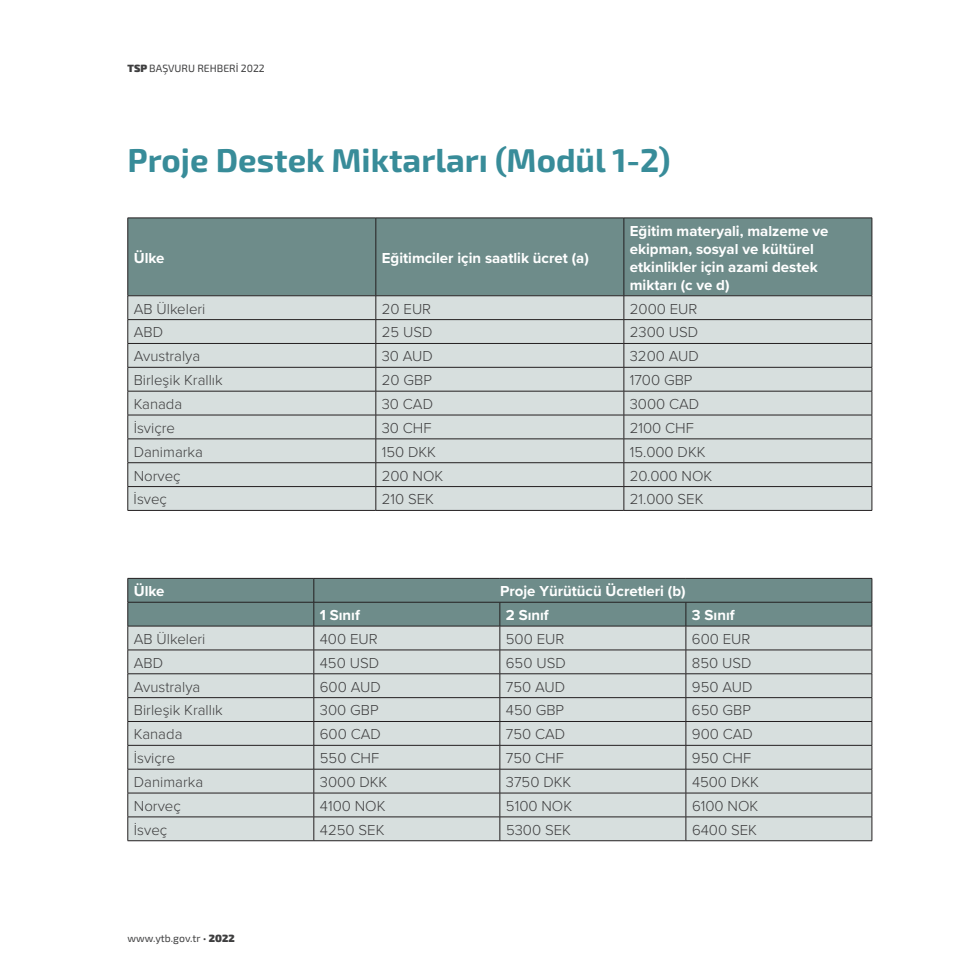
<style>
.page{position:relative;width:978px;height:978px;background:#fff}
.page>*{position:absolute;margin:0;border:0;box-sizing:border-box;transform-origin:0 0}
.t1{font:700 33px "Exo 2";color:#388c99}
.t2{font:300 15px "Proxima Nova";color:#3e3e3f}
.t3{font:700 15px/18px "Proxima Nova";color:#fff}
.t4{font:10.5px "Exo 2";color:#3e3e3f}
.s1{font-weight:900}
</style>
<div class="page">
<div style="left:129px;top:219px;width:743px;height:76px;background:#6e8c8a"></div>
<div style="left:129px;top:296px;width:743px;height:214px;background:#d7dfde"></div>
<hr style="left:128px;top:218px;width:248px;height:1px;background:#231f20">
<hr style="left:128px;top:218px;width:1px;height:78px;background:#231f20">
<hr style="left:376px;top:218px;width:248px;height:1px;background:#231f20">
<hr style="left:376px;top:218px;width:1px;height:78px;background:#231f20">
<hr style="left:624px;top:218px;width:248px;height:1px;background:#231f20">
<hr style="left:624px;top:218px;width:1px;height:78px;background:#231f20">
<hr style="left:872px;top:218px;width:1px;height:78px;background:#231f20">
<hr style="left:128px;top:295px;width:248px;height:1px;background:#231f20">
<hr style="left:376px;top:295px;width:248px;height:1px;background:#231f20">
<hr style="left:624px;top:295px;width:248px;height:1px;background:#231f20">
<hr style="left:128px;top:319px;width:248px;height:1px;background:#231f20">
<hr style="left:376px;top:319px;width:248px;height:1px;background:#231f20">
<hr style="left:624px;top:319px;width:248px;height:1px;background:#231f20">
<hr style="left:128px;top:343px;width:248px;height:1px;background:#231f20">
<hr style="left:376px;top:343px;width:248px;height:1px;background:#231f20">
<hr style="left:624px;top:343px;width:248px;height:1px;background:#231f20">
<hr style="left:128px;top:367px;width:248px;height:1px;background:#231f20">
<hr style="left:376px;top:367px;width:248px;height:1px;background:#231f20">
<hr style="left:624px;top:367px;width:248px;height:1px;background:#231f20">
<hr style="left:128px;top:391px;width:248px;height:1px;background:#231f20">
<hr style="left:376px;top:391px;width:248px;height:1px;background:#231f20">
<hr style="left:624px;top:391px;width:248px;height:1px;background:#231f20">
<hr style="left:128px;top:415px;width:248px;height:1px;background:#231f20">
<hr style="left:376px;top:415px;width:248px;height:1px;background:#231f20">
<hr style="left:624px;top:415px;width:248px;height:1px;background:#231f20">
<hr style="left:128px;top:439px;width:248px;height:1px;background:#231f20">
<hr style="left:376px;top:439px;width:248px;height:1px;background:#231f20">
<hr style="left:624px;top:439px;width:248px;height:1px;background:#231f20">
<hr style="left:128px;top:462px;width:248px;height:1px;background:#231f20">
<hr style="left:376px;top:462px;width:248px;height:1px;background:#231f20">
<hr style="left:624px;top:462px;width:248px;height:1px;background:#231f20">
<hr style="left:128px;top:486px;width:248px;height:1px;background:#231f20">
<svg style="left:128px;top:296px;width:1px;height:214px"></svg>
<hr style="left:376px;top:486px;width:248px;height:1px;background:#231f20">
<svg style="left:376px;top:296px;width:1px;height:214px"></svg>
<hr style="left:624px;top:486px;width:248px;height:1px;background:#231f20">
<svg style="left:624px;top:296px;width:1px;height:214px"></svg>
<svg style="left:872px;top:296px;width:1px;height:214px"></svg>
<hr style="left:128px;top:510px;width:248px;height:1px;background:#231f20">
<hr style="left:376px;top:510px;width:248px;height:1px;background:#231f20">
<hr style="left:624px;top:510px;width:248px;height:1px;background:#231f20">
<svg style="left:128px;top:578px;width:745px;height:262px;background:#bcc7c6"></svg>
<hr style="left:128px;top:840px;width:186px;height:1px;background:#231f20">
<hr style="left:314px;top:840px;width:186px;height:1px;background:#231f20">
<hr style="left:500px;top:840px;width:186px;height:1px;background:#231f20">
<hr style="left:686px;top:840px;width:186px;height:1px;background:#231f20">
<p class="t4" style="left:128px;top:63px;width:139px"><span class="s1">TSP</span> BAŞVURU REHBERİ 2022</p>
<h1 class="t1" style="left:128px;top:141px;width:545px">Proje Destek Miktarları (Modül 1-2)</h1>
<p class="t3" style="left:134px;top:248px;width:32px">Ülke</p>
<p class="t3" style="left:382px;top:248px;width:208px">Eğitimciler için saatlik ücret (a)</p>
<p class="t3" style="left:630px;top:221px;width:200px">Eğitim materyali, malzeme ve ekipman, sosyal ve kültürel etkinlikler için azami destek miktarı (c ve d)</p>
<p class="t2" style="left:134px;top:297px;width:73px">AB Ülkeleri</p>
<p class="t2" style="left:382px;top:297px;width:51px">20 EUR</p>
<p class="t2" style="left:630px;top:297px;width:69px">2000 EUR</p>
<p class="t2" style="left:134px;top:321px;width:31px">ABD</p>
<p class="t2" style="left:382px;top:321px;width:52px">25 USD</p>
<p class="t2" style="left:630px;top:321px;width:70px">2300 USD</p>
<p class="t2" style="left:134px;top:345px;width:68px">Avustralya</p>
<p class="t2" style="left:382px;top:345px;width:53px">30 AUD</p>
<p class="t2" style="left:630px;top:345px;width:71px">3200 AUD</p>
<p class="t2" style="left:134px;top:369px;width:91px">Birleşik Krallık</p>
<p class="t2" style="left:382px;top:369px;width:52px">20 GBP</p>
<p class="t2" style="left:630px;top:369px;width:64px">1700 GBP</p>
<p class="t2" style="left:134px;top:393px;width:50px">Kanada</p>
<p class="t2" style="left:382px;top:393px;width:53px">30 CAD</p>
<p class="t2" style="left:630px;top:393px;width:71px">3000 CAD</p>
<p class="t2" style="left:134px;top:417px;width:43px">İsviçre</p>
<p class="t2" style="left:382px;top:417px;width:51px">30 CHF</p>
<p class="t2" style="left:630px;top:417px;width:66px">2100 CHF</p>
<p class="t2" style="left:134px;top:441px;width:71px">Danimarka</p>
<p class="t2" style="left:382px;top:441px;width:56px">150 DKK</p>
<p class="t2" style="left:630px;top:441px;width:77px">15.000 DKK</p>
<p class="t2" style="left:134px;top:464px;width:48px">Norveç</p>
<p class="t2" style="left:382px;top:464px;width:63px">200 NOK</p>
<p class="t2" style="left:630px;top:464px;width:84px">20.000 NOK</p>
<p class="t2" style="left:134px;top:488px;width:35px">İsveç</p>
<p class="t2" style="left:382px;top:488px;width:54px">210 SEK</p>
<p class="t2" style="left:630px;top:488px;width:75px">21.000 SEK</p>
<p class="t3" style="left:134px;top:582px;width:32px">Ülke</p>
<p class="t3" style="left:500px;top:582px;width:187px">Proje Yürütücü Ücretleri (b)</p>
<p class="t3" style="left:320px;top:606px;width:42px">1 Sınıf</p>
<p class="t3" style="left:506px;top:606px;width:45px">2 Sınıf</p>
<p class="t3" style="left:692px;top:606px;width:44px">3 Sınıf</p>
<p class="t2" style="left:134px;top:628px;width:73px">AB Ülkeleri</p>
<p class="t2" style="left:320px;top:628px;width:59px">400 EUR</p>
<p class="t2" style="left:506px;top:628px;width:60px">500 EUR</p>
<p class="t2" style="left:692px;top:628px;width:60px">600 EUR</p>
<p class="t2" style="left:134px;top:652px;width:31px">ABD</p>
<p class="t2" style="left:320px;top:652px;width:61px">450 USD</p>
<p class="t2" style="left:506px;top:652px;width:61px">650 USD</p>
<p class="t2" style="left:692px;top:652px;width:61px">850 USD</p>
<p class="t2" style="left:134px;top:675px;width:68px">Avustralya</p>
<p class="t2" style="left:320px;top:675px;width:62px">600 AUD</p>
<p class="t2" style="left:506px;top:675px;width:61px">750 AUD</p>
<p class="t2" style="left:692px;top:675px;width:62px">950 AUD</p>
<p class="t2" style="left:134px;top:699px;width:91px">Birleşik Krallık</p>
<p class="t2" style="left:320px;top:699px;width:60px">300 GBP</p>
<p class="t2" style="left:506px;top:699px;width:60px">450 GBP</p>
<p class="t2" style="left:692px;top:699px;width:60px">650 GBP</p>
<p class="t2" style="left:134px;top:723px;width:50px">Kanada</p>
<p class="t2" style="left:320px;top:723px;width:63px">600 CAD</p>
<p class="t2" style="left:506px;top:723px;width:61px">750 CAD</p>
<p class="t2" style="left:692px;top:723px;width:63px">900 CAD</p>
<p class="t2" style="left:134px;top:747px;width:43px">İsviçre</p>
<p class="t2" style="left:320px;top:747px;width:61px">550 CHF</p>
<p class="t2" style="left:506px;top:747px;width:60px">750 CHF</p>
<p class="t2" style="left:692px;top:747px;width:61px">950 CHF</p>
<p class="t2" style="left:134px;top:771px;width:71px">Danimarka</p>
<p class="t2" style="left:320px;top:771px;width:69px">3000 DKK</p>
<p class="t2" style="left:506px;top:771px;width:67px">3750 DKK</p>
<p class="t2" style="left:692px;top:771px;width:68px">4500 DKK</p>
<p class="t2" style="left:134px;top:795px;width:48px">Norveç</p>
<p class="t2" style="left:320px;top:795px;width:67px">4100 NOK</p>
<p class="t2" style="left:506px;top:795px;width:68px">5100 NOK</p>
<p class="t2" style="left:692px;top:795px;width:68px">6100 NOK</p>
<p class="t2" style="left:134px;top:819px;width:35px">İsveç</p>
<p class="t2" style="left:320px;top:819px;width:66px">4250 SEK</p>
<p class="t2" style="left:506px;top:819px;width:66px">5300 SEK</p>
<p class="t2" style="left:692px;top:819px;width:66px">6400 SEK</p>
<p class="t4" style="left:128px;top:932px;width:109px">www.ytb.gov.tr • <span class="s1">2022</span></p>
</div>
